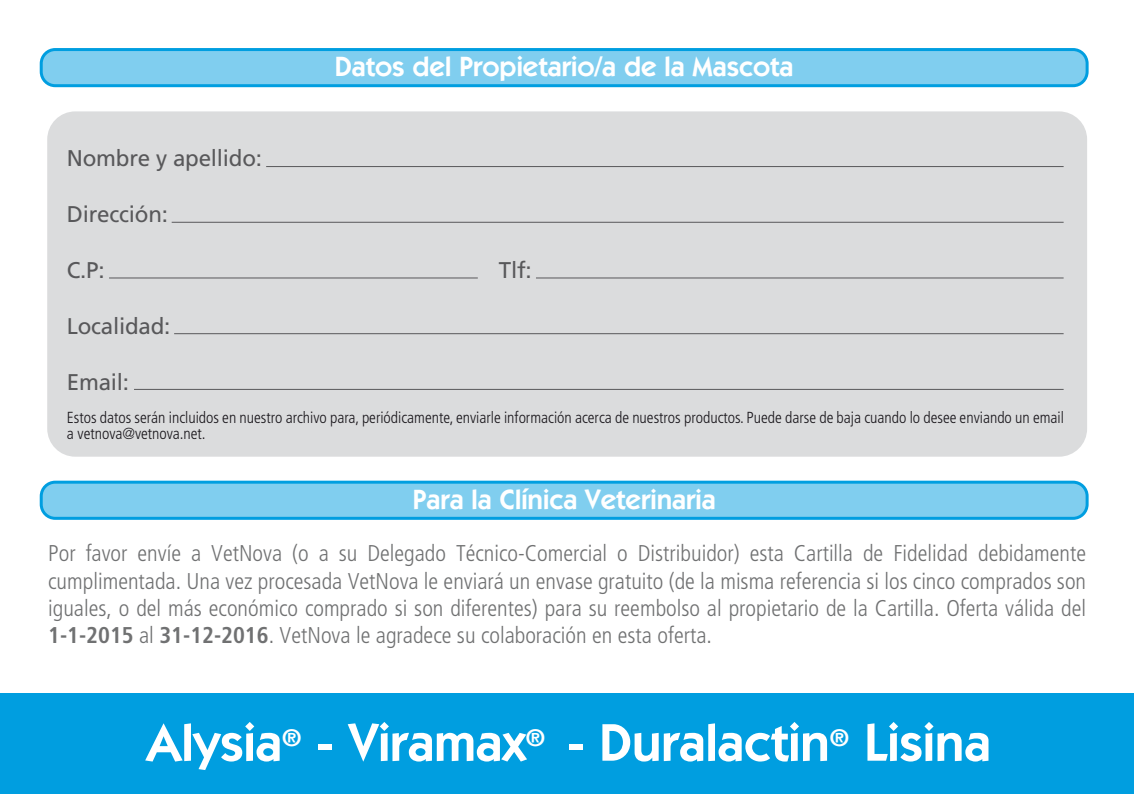
<style>
.page{position:relative;width:1134px;height:794px;background:#fff}
.page>*{position:absolute;margin:0;border:0;box-sizing:border-box;transform-origin:0 0}
.t1{font:600 53.2px "Itc Kabel";color:#fff}
.t2{font:600 28px "Itc Kabel";color:#fff}
.t3{font:300 condensed 22.8px/27.2px "Frutiger";color:#707172;text-align:justify}
.t4{font:22.8px "Frutiger";letter-spacing:-.01em;color:#58585a}
.t5{font:300 condensed 16px/16px "Frutiger";color:#1a171c}
.s1{font-weight:700}
</style>
<div class="page">
<div style="left:0;top:693px;width:1134px;height:101px;background:#009ee0"></div>
<div style="left:47px;top:111px;width:1040px;height:346px;background:#dbdcdd;border-radius:28px"></div>
<div style="left:41px;top:50px;width:1046px;height:36px;background:#80ceef;border-radius:14px"></div>
<div style="left:40px;top:48px;width:1048px;height:39px;border:3px solid #009ee0;border-radius:14px"></div>
<div style="left:41px;top:482px;width:1046px;height:36px;background:#80ceef;border-radius:14px"></div>
<div style="left:40px;top:480px;width:1048px;height:40px;border:3px solid #009ee0;border-radius:14px"></div>
<hr style="left:266px;top:166px;width:797px;height:1px;background:#58585a">
<hr style="left:172px;top:222px;width:891px;height:1px;background:#58585a">
<hr style="left:109px;top:277px;width:369px;height:2px;background:#58585a">
<hr style="left:174px;top:333px;width:889px;height:1px;background:#58585a">
<hr style="left:536px;top:277px;width:527px;height:2px;background:#58585a">
<hr style="left:134px;top:389px;width:929px;height:1px;background:#58585a">
<p class="t2" style="left:335px;top:50px;width:460px">Datos del Propietario/a de la Mascota</p>
<p class="t4" style="left:67px;top:145px;width:197px">Nombre y apellido:</p>
<p class="t4" style="left:67px;top:201px;width:103px">Dirección:</p>
<p class="t4" style="left:67px;top:257px;width:39px">C.P:</p>
<p class="t4" style="left:499px;top:257px;width:34px">Tlf:</p>
<p class="t4" style="left:67px;top:313px;width:105px">Localidad:</p>
<p class="t4" style="left:67px;top:369px;width:64px">Email:</p>
<p class="t5" style="left:67px;top:409px;width:999px">Estos datos serán incluidos en nuestro archivo para, periódicamente, enviarle información acerca de nuestros productos. Puede darse de baja cuando lo desee enviando un email a vetnova@vetnova.net.</p>
<p class="t2" style="left:412px;top:483px;width:305px">Para la Clínica Veterinaria</p>
<p class="t3" style="left:48px;top:540px;width:1039px">Por favor envíe a VetNova (o a su Delegado Técnico-Comercial o Distribuidor) esta Cartilla de Fidelidad debidamente cumplimentada. Una vez procesada VetNova le enviará un envase gratuito (de la misma referencia si los cinco comprados son iguales, o del más económico comprado si son diferentes) para su reembolso al propietario de la Cartilla. Oferta válida del <span class="s1">1-1-2015</span> al <span class="s1">31-12-2016</span>. VetNova le agradece su colaboración en esta oferta.</p>
<h1 class="t1" style="left:146px;top:711px;width:846px">Alysia<sup>®</sup> - Viramax<sup>®</sup> - Duralactin<sup>®</sup> Lisina</h1>
</div>
